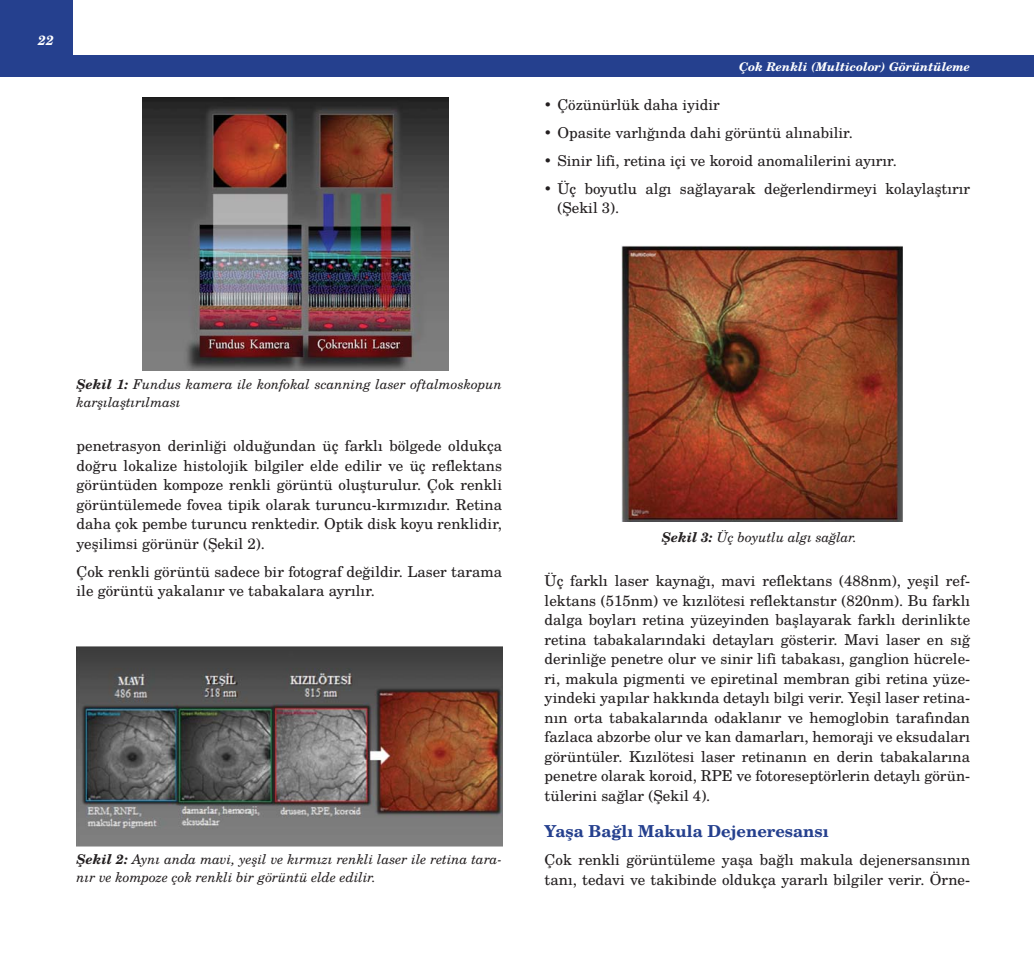
<style>
.page{position:relative;width:1034px;height:961px;background:#fff}
.page>*{position:absolute;margin:0;border:0;box-sizing:border-box;transform-origin:0 0}
.t1{font:700 16.5px "Te X Gyre Schola";color:#25408e}
.t2{font:15px/19.5px "Te X Gyre Schola";color:#231f20}
.t3{font:italic 13.5px/18px "Te X Gyre Schola";color:#231f20}
.t4{font:italic 700 13.5px "Te X Gyre Schola";color:#fff}
.t5{font:italic 700 12px "Te X Gyre Schola";color:#fff}
.s1{font-weight:700}
</style>
<div class="page">
<img style="left:143px;top:98px;width:306px;height:272px">
<img style="left:77px;top:647px;width:425px;height:199px">
<img style="left:621px;top:246px;width:280px;height:276px">
<div style="left:0;top:0;width:72px;height:77px;background:#25408e"></div>
<div style="left:0;top:55px;width:1033px;height:22px;background:#25408e"></div>
<p class="t4" style="left:38px;top:34px;width:17px">22</p>
<p class="t5" style="left:739px;top:61px;width:232px">Çok Renkli (Multicolor) Görüntüleme</p>
<p class="t2" style="left:544px;top:96px;width:177px">• Çözünürlük daha iyidir</p>
<p class="t2" style="left:544px;top:124px;width:310px">• Opasite varlığında dahi görüntü alınabilir.</p>
<p class="t2" style="left:544px;top:152px;width:353px">• Sinir lifi, retina içi ve koroid anomalilerini ayırır.</p>
<p class="t2" style="left:557px;top:180px;width:414px;text-indent:-13px">• Üç boyutlu algı sağlayarak değerlendirmeyi kolaylaştırır (Şekil 3).</p>
<p class="t3" style="left:77px;top:376px;width:427px"><span class="s1">Şekil 1:</span> Fundus kamera ile konfokal scanning laser oftalmoskopun karşılaştırılması</p>
<p class="t2" style="left:77px;top:437px;width:427px;text-align:justify">penetrasyon derinliği olduğundan üç farklı bölgede oldukça doğru lokalize histolojik bilgiler elde edilir ve üç reflektans görüntüden kompoze renkli görüntü oluşturulur. Çok renkli görüntülemede fovea tipik olarak turuncu-kırmızıdır. Retina daha çok pembe turuncu renktedir. Optik disk koyu renklidir, yeşilimsi görünür (Şekil 2).</p>
<p class="t2" style="left:77px;top:562px;width:427px">Çok renkli görüntü sadece bir fotograf değildir. Laser tarama ile görüntü yakalanır ve tabakalara ayrılır.</p>
<p class="t3" style="left:77px;top:851px;width:427px"><span class="s1">Şekil 2:</span> Aynı anda mavi, yeşil ve kırmızı renkli laser ile retina tara&shy;nır ve kompoze çok renkli bir görüntü elde edilir.</p>
<p class="t3" style="left:661px;top:529px;width:196px"><span class="s1">Şekil 3:</span> Üç boyutlu algı sağlar.</p>
<p class="t2" style="left:544px;top:572px;width:427px;text-align:justify">Üç farklı laser kaynağı, mavi reflektans (488nm), yeşil ref&shy;lektans (515nm) ve kızılötesi reflektanstır (820nm). Bu farklı dalga boyları retina yüzeyinden başlayarak farklı derinlikte retina tabakalarındaki detayları gösterir. Mavi laser en sığ derinliğe penetre olur ve sinir lifi tabakası, ganglion hücrele&shy;ri, makula pigmenti ve epiretinal membran gibi retina yüze&shy;yindeki yapılar hakkında detaylı bilgi verir. Yeşil laser retina&shy;nın orta tabakalarında odaklanır ve hemoglobin tarafından fazlaca abzorbe olur ve kan damarları, hemoraji ve eksudaları görüntüler. Kızılötesi laser retinanın en derin tabakalarına penetre olarak koroid, RPE ve fotoreseptörlerin detaylı görün&shy;tülerini sağlar (Şekil 4).</p>
<p class="t1" style="left:544px;top:823px;width:286px">Yaşa Bağlı Makula Dejeneresansı</p>
<p class="t2" style="left:544px;top:851px;width:427px">Çok renkli görüntüleme yaşa bağlı makula dejenersansının tanı, tedavi ve takibinde oldukça yararlı bilgiler verir. Örne-</p>
</div>
